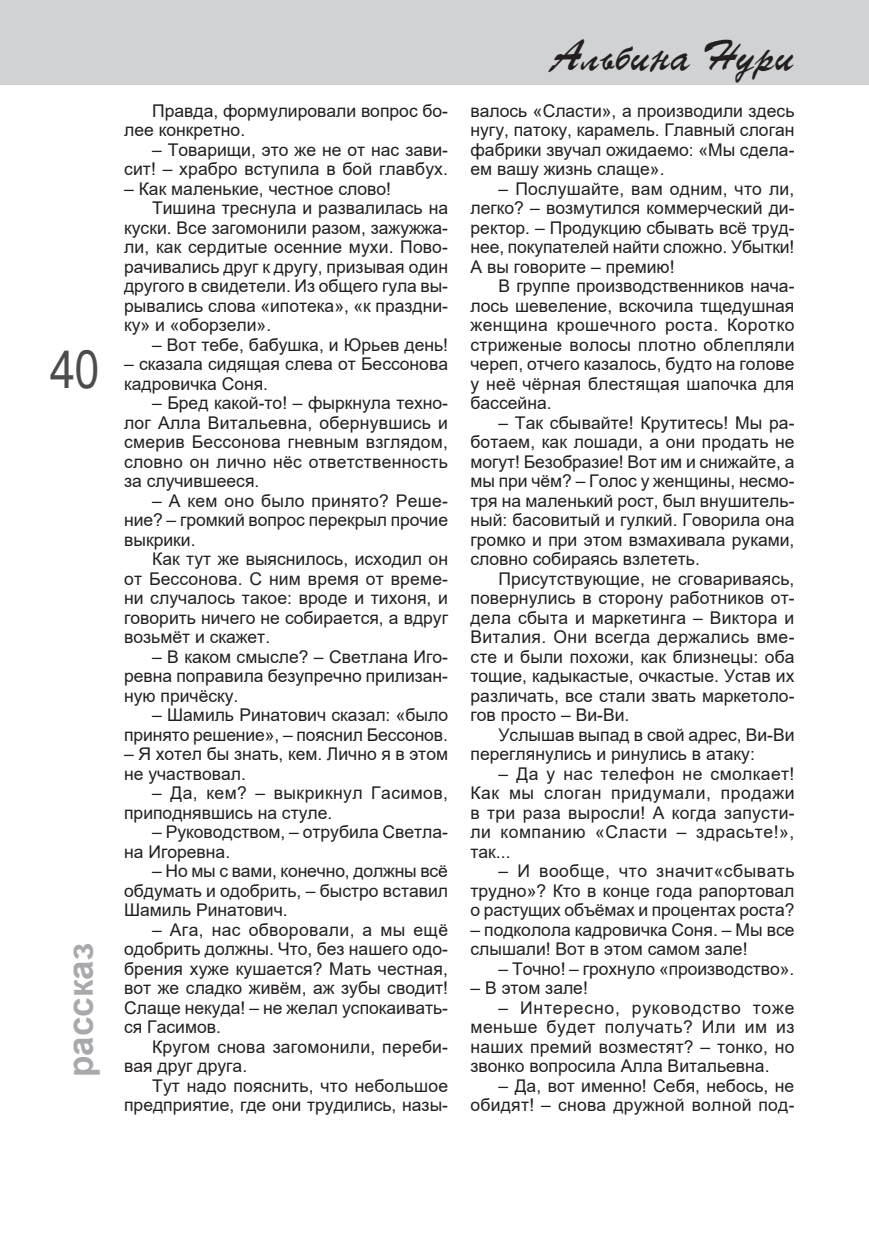
<style>
.page{position:relative;width:869px;height:1241px;background:#fff}
.page>*{position:absolute;margin:0;border:0;box-sizing:border-box;transform-origin:0 0}
.t1{font:49px "TT Arial";color:#4b4c4d;scale:.8 1}
.t2{font:42px "TT Parsec";color:#231f20}
.t3{font:700 35px "Arial";color:#a8a9ad}
.t4{font:17.5px/19.4px "Arial";color:#231f20;text-align:justify}
</style>
<div class="page">
<div style="left:0;top:0;width:868px;height:84px;background:#d1d2d4"></div>
<h1 class="t1" style="left:49px;top:342px;width:64px">40</h1>
<h3 class="t3" style="left:61px;top:1076px;width:136px;rotate:-90deg">рассказ</h3>
<p class="t4" style="left:124px;top:101px;width:325px;text-indent:28px">Правда, формулировали вопрос бо&shy;лее конкретно.</p>
<p class="t4" style="left:124px;top:140px;width:325px;text-align:right">– Товарищи, это же не от нас зави&shy;сит! – храбро вступила в бой главбух.</p>
<p class="t4" style="left:124px;top:179px;width:268px">– Как маленькие, честное слово!</p>
<p class="t4" style="left:152px;top:199px;width:297px">Тишина треснула и развалилась на</p>
<p class="t4" style="left:124px;top:218px;width:325px">куски. Все загомонили разом, зажужжа-</p>
<p class="t4" style="left:124px;top:237px;width:325px">ли, как сердитые осенние мухи. Пово-</p>
<p class="t4" style="left:124px;top:257px;width:325px">рачивались друг к другу, призывая один</p>
<p class="t4" style="left:124px;top:276px;width:325px">другого в свидетели. Из общего гула вы-</p>
<p class="t4" style="left:124px;top:296px;width:325px">рывались слова «ипотека», «к праздни-</p>
<p class="t4" style="left:124px;top:315px;width:148px">ку» и «оборзели».</p>
<p class="t4" style="left:152px;top:335px;width:297px">– Вот тебе, бабушка, и Юрьев день!</p>
<p class="t4" style="left:124px;top:354px;width:325px">– сказала сидящая слева от Бессонова кадровичка Соня.</p>
<p class="t4" style="left:124px;top:393px;width:325px;text-indent:28px">– Бред какой-то! – фыркнула техно&shy;лог Алла Витальевна, обернувшись и смерив Бессонова гневным взглядом, словно он лично нёс ответственность за случившееся.</p>
<p class="t4" style="left:124px;top:491px;width:325px;text-indent:28px">– А кем оно было принято? Реше&shy;ние? – громкий вопрос перекрыл прочие выкрики.</p>
<p class="t4" style="left:124px;top:549px;width:325px;text-indent:28px">Как тут же выяснилось, исходил он от Бессонова. С ним время от време&shy;ни случалось такое: вроде и тихоня, и говорить ничего не собирается, а вдруг возьмёт и скажет.</p>
<p class="t4" style="left:124px;top:647px;width:325px;text-indent:28px">– В каком смысле? – Светлана Иго&shy;ревна поправила безупречно прилизан&shy;ную причёску.</p>
<p class="t4" style="left:124px;top:705px;width:325px;text-align:right">– Шамиль Ринатович сказал: «было принято решение», – пояснил Бессонов.</p>
<p class="t4" style="left:124px;top:744px;width:325px">– Я хотел бы знать, кем. Лично я в этом не участвовал.</p>
<p class="t4" style="left:124px;top:783px;width:325px;text-indent:28px">– Да, кем? – выкрикнул Гасимов, приподнявшись на стуле.</p>
<p class="t4" style="left:124px;top:822px;width:325px;text-indent:28px">– Руководством, – отрубила Светла&shy;на Игоревна.</p>
<p class="t4" style="left:124px;top:861px;width:325px;text-indent:28px">– Но мы с вами, конечно, должны всё обдумать и одобрить, – быстро вставил Шамиль Ринатович.</p>
<p class="t4" style="left:124px;top:919px;width:325px;text-indent:28px">– Ага, нас обворовали, а мы ещё одобрить должны. Что, без нашего одо&shy;брения хуже кушается? Мать честная, вот же сладко живём, аж зубы сводит!<br>Слаще некуда! – не желал успокаивать&shy;ся Гасимов.</p>
<p class="t4" style="left:124px;top:1036px;width:325px;text-indent:28px">Кругом снова загомонили, переби&shy;вая друг друга.</p>
<p class="t4" style="left:124px;top:1075px;width:325px;text-align:right">Тут надо пояснить, что небольшое предприятие, где они трудились, назы-</p>
<h2 class="t2" style="left:551px;top:32px;width:244px">Альбина Нури</h2>
<p class="t4" style="left:470px;top:101px;width:325px">валось «Сласти», а производили здесь нугу, патоку, карамель. Главный слоган фабрики звучал ожидаемо: «Мы сдела&shy;ем вашу жизнь слаще».</p>
<p class="t4" style="left:470px;top:179px;width:325px;text-indent:28px">– Послушайте, вам одним, что ли, легко? – возмутился коммерческий ди&shy;ректор. – Продукцию сбывать всё труд&shy;нее, покупателей найти сложно. Убытки!<br>А вы говорите – премию!</p>
<p class="t4" style="left:470px;top:276px;width:325px;text-indent:28px">В группе производственников нача&shy;лось шевеление, вскочила тщедушная женщина крошечного роста. Коротко стриженые волосы плотно облепляли череп, отчего казалось, будто на голове у неё чёрная блестящая шапочка для бассейна.</p>
<p class="t4" style="left:470px;top:413px;width:325px;text-indent:28px">– Так сбывайте! Крутитесь! Мы ра&shy;ботаем, как лошади, а они продать не могут! Безобразие! Вот им и снижайте, а мы при чём? – Голос у женщины, несмо&shy;тря на маленький рост, был внушитель&shy;ный: басовитый и гулкий. Говорила она громко и при этом взмахивала руками, словно собираясь взлететь.</p>
<p class="t4" style="left:470px;top:569px;width:325px;text-indent:28px">Присутствующие, не сговариваясь, повернулись в сторону работников от&shy;дела сбыта и маркетинга – Виктора и Виталия. Они всегда держались вме&shy;сте и были похожи, как близнецы: оба тощие, кадыкастые, очкастые. Устав их различать, все стали звать маркетоло&shy;гов просто – Ви-Ви.</p>
<p class="t4" style="left:470px;top:724px;width:325px;text-indent:28px">Услышав выпад в свой адрес, Ви-Ви переглянулись и ринулись в атаку:</p>
<p class="t4" style="left:470px;top:763px;width:325px;text-indent:28px">– Да у нас телефон не смолкает!<br>Как мы слоган придумали, продажи в три раза выросли! А когда запусти&shy;ли компанию «Сласти – здрасьте!», так...</p>
<p class="t4" style="left:470px;top:861px;width:325px;text-indent:28px">– И вообще, что значит«сбывать трудно»? Кто в конце года рапортовал о растущих объёмах и процентах роста?</p>
<p class="t4" style="left:470px;top:919px;width:325px">– подколола кадровичка Соня. – Мы все слышали! Вот в этом самом зале!</p>
<p class="t4" style="left:498px;top:958px;width:297px">– Точно! – грохнуло «производство».</p>
<p class="t4" style="left:470px;top:978px;width:119px">– В этом зале!</p>
<p class="t4" style="left:470px;top:997px;width:325px;text-indent:28px">– Интересно, руководство тоже меньше будет получать? Или им из наших премий возместят? – тонко, но звонко вопросила Алла Витальевна.</p>
<p class="t4" style="left:470px;top:1075px;width:325px;text-align:right">– Да, вот именно! Себя, небось, не обидят! – снова дружной волной под-</p>
</div>
